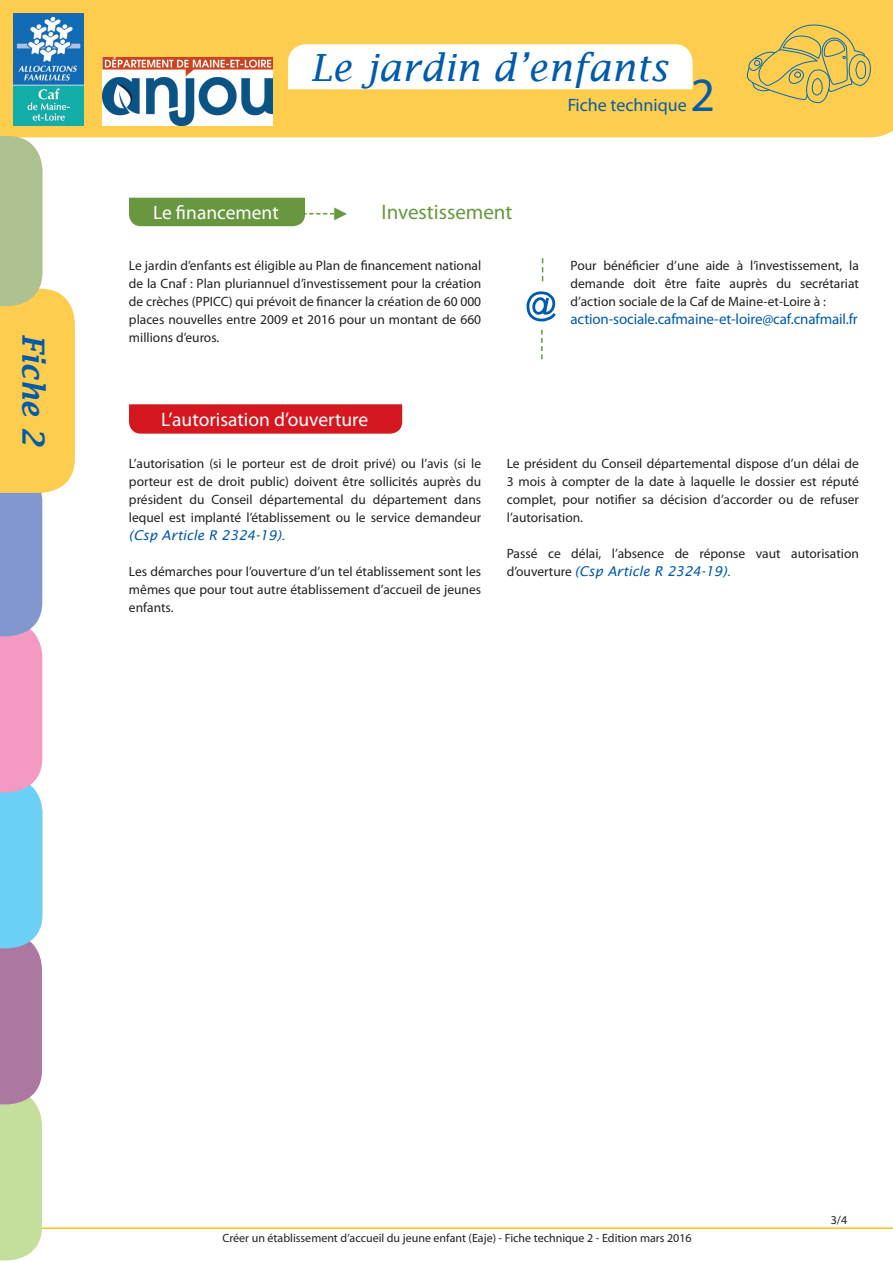
<style>
.page{position:relative;width:893px;height:1263px;background:#fff}
.page>*{position:absolute;margin:0;border:0;box-sizing:border-box;transform-origin:0 0}
.t1{font:48px "Myriad Pro";color:#015aaa}
.t2{font:italic 37.5px "Lucida Fax";color:#015aaa}
.t3{font:italic 600 30px "Lucida Fax";color:#015aaa}
.t4{font:21px "Myriad Pro";color:#689740}
.t5{font:19.5px "Myriad Pro";color:#fff}
.t6{font:18px "Myriad Pro";color:#015aaa}
.t7{font:18px "Arial";color:#689740}
.t8{font:15px "Myriad Pro";letter-spacing:-.01em;color:#015aaa}
.t9{font:13.5px/18px "Myriad Pro";color:#231f20;text-align:justify}
.t10{font:italic 13.5px "Lucida Sans";color:#015aaa}
.t11{font:12px "Myriad Pro";color:#231f20}
.s1{font-family:"Myriad Pro";font-style:normal;color:#231f20}
</style>
<div class="page">
<hr style="left:0;top:1227px;width:893px;height:2px;background:#fec40e">
<div style="left:0;top:0;width:893px;height:137px;background:#fecd4e"></div>
<svg style="left:129px;top:404px;width:273px;height:30px;background:#d61d25"></svg>
<img style="left:13px;top:14px;width:70px;height:111px">
<svg style="left:526px;top:291px;width:30px;height:31px"></svg>
<svg style="left:542px;top:258px;width:1px;height:23px"></svg>
<svg style="left:541px;top:330px;width:2px;height:29px"></svg>
<svg style="left:129px;top:198px;width:205px;height:28px;background:#7ea65b"></svg>
<svg style="left:0;top:136px;width:75px;height:1124px"></svg>
<svg style="left:746px;top:21px;width:125px;height:84px;background:#e4c358"></svg>
<svg style="left:288px;top:44px;width:405px;height:45px"></svg>
<img style="left:102px;top:57px;width:170px;height:68px">
<h3 class="t3" style="left:50px;top:334px;width:114px;rotate:90deg">Fiche 2</h3>
<h2 class="t2" style="left:311px;top:46px;width:358px">Le jardin d’enfants</h2>
<h1 class="t1" style="left:691px;top:65px;width:26px">2</h1>
<h3 class="t6" style="left:567px;top:94px;width:121px">Fiche technique</h3>
<h3 class="t5" style="left:153px;top:201px;width:127px">Le financement</h3>
<h3 class="t7" style="left:332px;top:202px;width:19px">►</h3>
<h3 class="t4" style="left:382px;top:199px;width:132px">Investissement</h3>
<p class="t9" style="left:129px;top:256px;width:354px">Le jardin d’enfants est éligible au Plan de financement national de la Cnaf : Plan pluriannuel d’investissement pour la création de crèches (PPICC) qui prévoit de financer la création de 60 000 places nouvelles entre 2009 et 2016 pour un montant de 660 millions d’euros.</p>
<p class="t9" style="left:570px;top:256px;width:290px">Pour bénéficier d’une aide à l’investissement, la demande doit être faite auprès du secrétariat d’action sociale de la Caf de Maine-et-Loire à :</p>
<p class="t8" style="left:570px;top:310px;width:289px">action-sociale.cafmaine-et-loire@caf.cnafmail.fr</p>
<h3 class="t5" style="left:161px;top:408px;width:208px">L’autorisation d’ouverture</h3>
<p class="t9" style="left:129px;top:454px;width:354px">L’autorisation (si le porteur est de droit privé) ou l’avis (si le porteur est de droit public) doivent être sollicités auprès du président du Conseil départemental du département dans lequel est implanté l’établissement ou le service demandeur</p>
<p class="t10" style="left:129px;top:527px;width:158px">(Csp Article R 2324-19).</p>
<p class="t9" style="left:129px;top:562px;width:354px">Les démarches pour l’ouverture d’un tel établissement sont les mêmes que pour tout autre établissement d’accueil de jeunes enfants.</p>
<p class="t9" style="left:507px;top:454px;width:354px">Le président du Conseil départemental dispose d’un délai de 3 mois à compter de la date à laquelle le dossier est réputé complet, pour notifier sa décision d’accorder ou de refuser l’autorisation.</p>
<p class="t9" style="left:507px;top:544px;width:354px">Passé ce délai, l’absence de réponse vaut autorisation</p>
<p class="t10" style="left:507px;top:563px;width:226px"><span class="s1">d’ouverture</span> (Csp Article R 2324-19).</p>
<p class="t11" style="left:223px;top:1231px;width:471px">Créer un établissement d’accueil du jeune enfant (Eaje) - Fiche technique 2 - Edition mars 2016</p>
<p class="t11" style="left:831px;top:1213px;width:18px">3/4</p>
</div>
